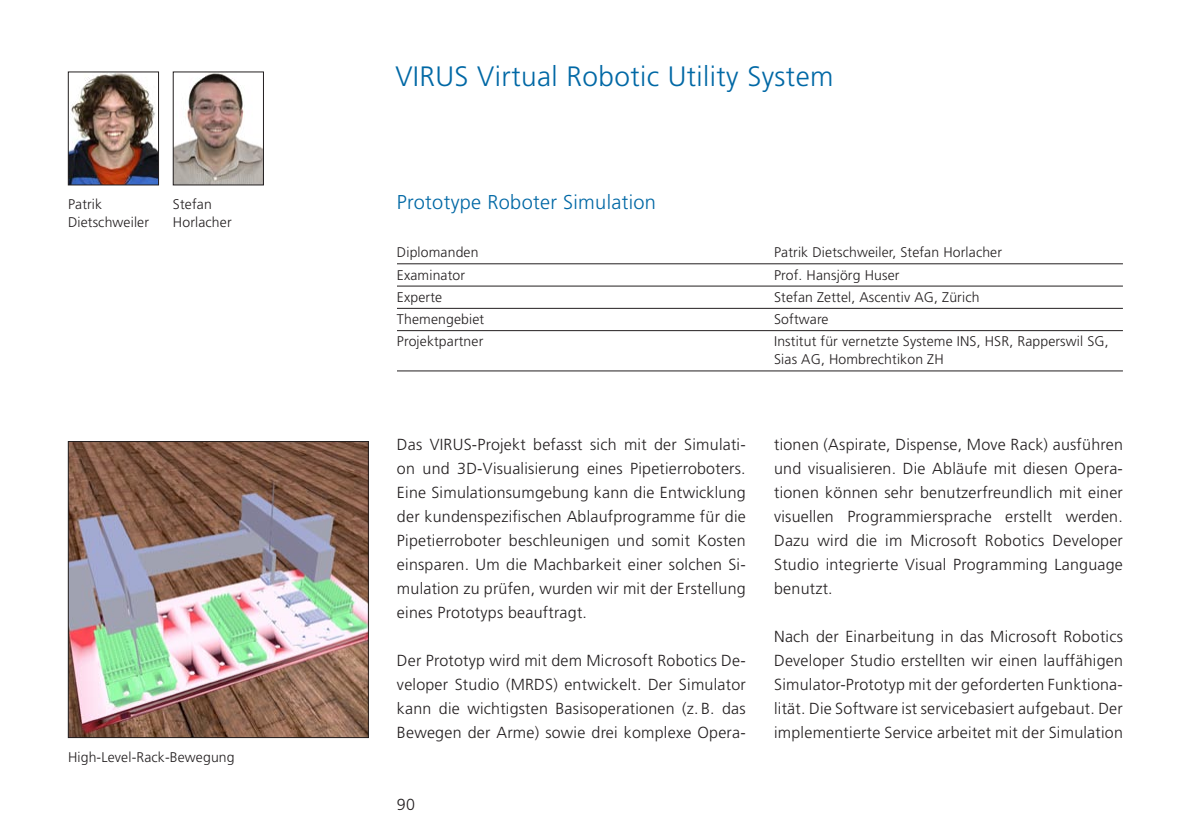
<style>
.page{position:relative;width:1191px;height:840px;background:#fff}
.page>*{position:absolute;margin:0;border:0;box-sizing:border-box;transform-origin:0 0}
.t1{font:300 28px "Frutiger";letter-spacing:.015em;color:#0068a5}
.t2{font:300 20px "Frutiger";letter-spacing:.015em;color:#0068a5}
.t3{font:300 16px/24px "Frutiger";letter-spacing:.015em;color:#231f20;text-align:justify}
.t4{font:300 14px/18px "Frutiger";letter-spacing:.01em;color:#231f20}
</style>
<div class="page">
<img style="left:70px;top:443px;width:297px;height:292px">
<div style="left:68px;top:441px;width:301px;height:296px;border:1px solid #231f20"></div>
<img style="left:70px;top:74px;width:87px;height:109px">
<div style="left:68px;top:72px;width:91px;height:113px;border:1px solid #231f20"></div>
<hr style="left:397px;top:263px;width:726px;height:1px;background:#231f20">
<hr style="left:397px;top:285px;width:726px;height:1px;background:#231f20">
<hr style="left:397px;top:308px;width:726px;height:1px;background:#231f20">
<hr style="left:397px;top:330px;width:726px;height:1px;background:#231f20">
<hr style="left:397px;top:370px;width:726px;height:1px;background:#231f20">
<img style="left:175px;top:74px;width:87px;height:109px">
<div style="left:173px;top:72px;width:91px;height:113px;border:1px solid #231f20"></div>
<h1 class="t1" style="left:395px;top:61px;width:439px">VIRUS Virtual Robotic Utility System</h1>
<p class="t4" style="left:68px;top:195px;width:83px">Patrik<br>Dietschweiler</p>
<p class="t2" style="left:397px;top:191px;width:260px">Prototype Roboter Simulation</p>
<p class="t4" style="left:397px;top:243px;width:83px">Diplomanden</p>
<p class="t4" style="left:774px;top:243px;width:229px">Patrik Dietschweiler, Stefan Horlacher</p>
<p class="t4" style="left:397px;top:265px;width:70px">Examinator</p>
<p class="t4" style="left:774px;top:265px;width:127px">Prof. Hansjörg Huser</p>
<p class="t4" style="left:397px;top:288px;width:47px">Experte</p>
<p class="t4" style="left:774px;top:288px;width:207px">Stefan Zettel, Ascentiv AG, Zürich</p>
<p class="t4" style="left:397px;top:310px;width:89px">Themengebiet</p>
<p class="t4" style="left:774px;top:310px;width:56px">Software</p>
<p class="t4" style="left:397px;top:332px;width:88px">Projektpartner</p>
<p class="t4" style="left:774px;top:332px;width:336px">Institut für vernetzte Systeme INS, HSR, Rapperswil SG,<br>Sias AG, Hombrechtikon ZH</p>
<p class="t4" style="left:173px;top:195px;width:60px">Stefan<br>Horlacher</p>
<p class="t4" style="left:68px;top:747px;width:168px">High-Level-Rack-Bewegung</p>
<p class="t3" style="left:397px;top:431px;width:350px">Das VIRUS-Projekt befasst sich mit der Simulati&shy;on und 3D-Visualisierung eines Pipetierroboters.<br>Eine Simulationsumgebung kann die Entwicklung der kundenspezifischen Ablaufprogramme für die Pipetierroboter beschleunigen und somit Kosten einsparen. Um die Machbarkeit einer solchen Si&shy;mulation zu prüfen, wurden wir mit der Erstellung eines Prototyps beauftragt.</p>
<p class="t3" style="left:397px;top:647px;width:350px">Der Prototyp wird mit dem Microsoft Robotics De&shy;veloper Studio (MRDS) entwickelt. Der Simulator kann die wichtigsten Basisoperationen (z. B. das Bewegen der Arme) sowie drei komplexe Opera-</p>
<p class="t3" style="left:397px;top:791px;width:20px">90</p>
<p class="t3" style="left:774px;top:431px;width:350px">tionen (Aspirate, Dispense, Move Rack) ausführen und visualisieren. Die Abläufe mit diesen Opera&shy;tionen können sehr benutzerfreundlich mit einer visuellen Programmiersprache erstellt werden.<br>Dazu wird die im Microsoft Robotics Developer Studio integrierte Visual Programming Language benutzt.</p>
<p class="t3" style="left:774px;top:623px;width:350px">Nach der Einarbeitung in das Microsoft Robotics Developer Studio erstellten wir einen lauffähigen Simulator-Prototyp mit der geforderten Funktiona&shy;lität. Die Software ist servicebasiert aufgebaut. Der implementierte Service arbeitet mit der Simulation</p>
</div>
